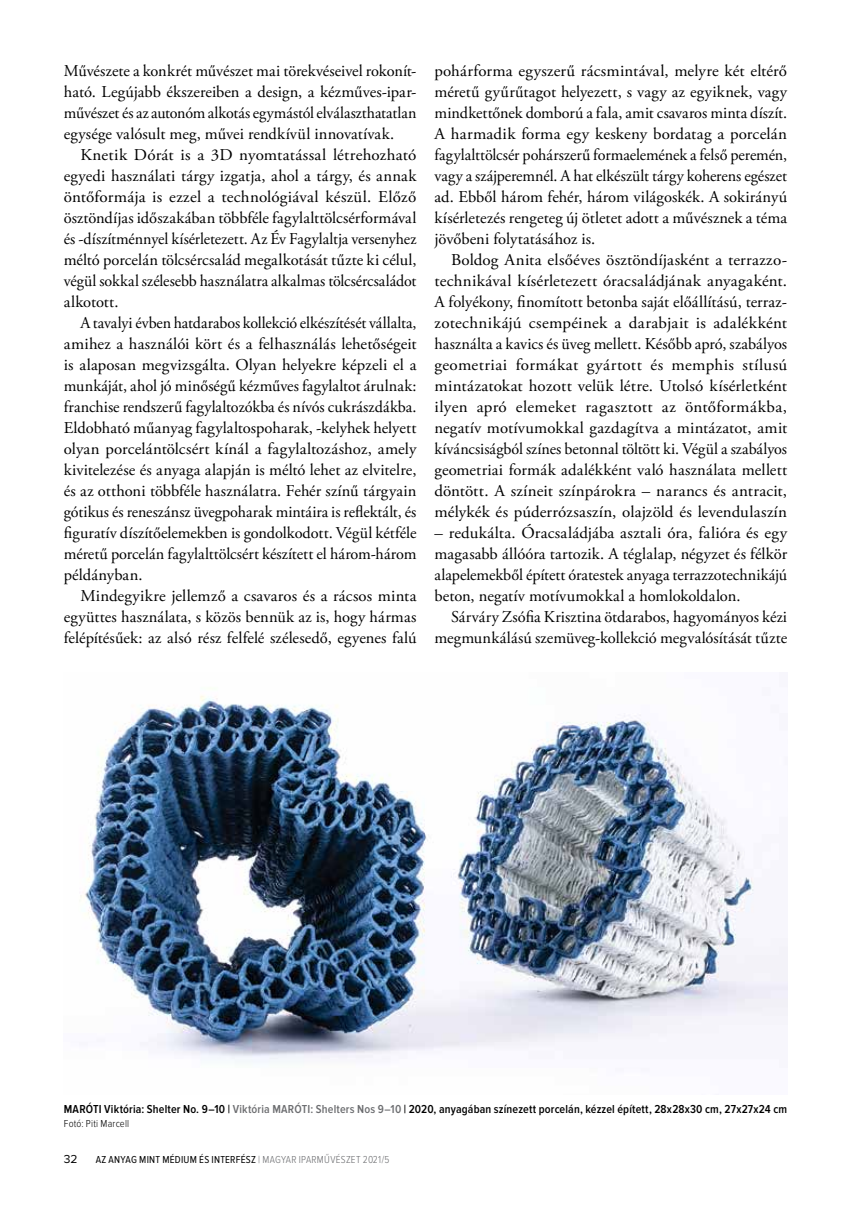
<style>
.page{position:relative;width:851px;height:1212px;background:#fff}
.page>*{position:absolute;margin:0;border:0;box-sizing:border-box;transform-origin:0 0}
.t1{font:16.5px/21px "Adobe Garamond Pro";letter-spacing:.005em;color:#000;text-align:justify}
.t2{font:600 12px "Proxima Nova Cond";letter-spacing:.015em;color:#000}
.t3{font:12px "Proxima Nova";color:#000}
.t4{font:10.5px "Proxima Nova Cond";letter-spacing:.025em;color:#000}
.t5{font:300 10.5px "Proxima Nova Cond";letter-spacing:.02em;color:#000}
.s1{color:#6d6e71}
.s2{font-weight:300;color:#6d6e71}
</style>
<div class="page">
<img style="left:80px;top:695px;width:707px;height:367px">
<p class="t1" style="left:64px;top:61px;width:354px">Művészete a konkrét művészet mai törekvéseivel rokonít&shy;ható. Legújabb ékszereiben a design, a kézműves-ipar&shy;művészet és az autonóm alkotás egymástól elválaszthatatlan egysége valósult meg, művei rendkívül innovatívak.</p>
<p class="t1" style="left:64px;top:145px;width:354px;text-indent:16px">Knetik Dórát is a 3D nyomtatással létrehozható egyedi használati tárgy izgatja, ahol a tárgy, és annak öntőformája is ezzel a technológiával készül. Előző ösztöndíjas időszakában többféle fagylalttölcsérformával és -díszítménnyel kísérletezett. Az Év Fagylaltja versenyhez méltó porcelán tölcsércsalád megalkotását tűzte ki célul, végül sokkal szélesebb használatra alkalmas tölcsércsaládot alkotott.</p>
<p class="t1" style="left:64px;top:313px;width:354px;text-indent:16px">A tavalyi évben hatdarabos kollekció elkészítését vállalta, amihez a használói kört és a felhasználás lehetőségeit is alaposan megvizsgálta. Olyan helyekre képzeli el a munkáját, ahol jó minőségű kézműves fagylaltot árulnak: franchise rendszerű fagylaltozókba és nívós cukrászdákba.<br>Eldobható műanyag fagylaltospoharak, -kelyhek helyett olyan porcelántölcsért kínál a fagylaltozáshoz, amely kivitelezése és anyaga alapján is méltó lehet az elvitelre, és az otthoni többféle használatra. Fehér színű tárgyain gótikus és reneszánsz üvegpoharak mintáira is reflektált, és figuratív díszítőelemekben is gondolkodott. Végül kétféle méretű porcelán fagylalttölcsért készített el három-három példányban.</p>
<p class="t1" style="left:64px;top:586px;width:354px;text-indent:16px">Mindegyikre jellemző a csavaros és a rácsos minta együttes használata, s közös bennük az is, hogy hármas felépítésűek: az alsó rész felfelé szélesedő, egyenes falú</p>
<p class="t1" style="left:434px;top:61px;width:354px">pohárforma egyszerű rácsmintával, melyre két eltérő méretű gyűrűtagot helyezett, s vagy az egyiknek, vagy mindkettőnek domború a fala, amit csavaros minta díszít.<br>A harmadik forma egy keskeny bordatag a porcelán fagylalttölcsér pohárszerű formaelemének a felső peremén, vagy a szájperemnél. A hat elkészült tárgy koherens egészet ad. Ebből három fehér, három világoskék. A sokirányú kísérletezés rengeteg új ötletet adott a művésznek a téma jövőbeni folytatásához is.</p>
<p class="t1" style="left:434px;top:250px;width:354px;text-indent:16px">Boldog Anita elsőéves ösztöndíjasként a terrazzo&shy;technikával kísérletezett óracsaládjának anyagaként.<br>A folyékony, finomított betonba saját előállítású, terraz&shy;zotechnikájú csempéinek a darabjait is adalékként használta a kavics és üveg mellett. Később apró, szabályos geometriai formákat gyártott és memphis stílusú mintázatokat hozott velük létre. Utolsó kísérletként ilyen apró elemeket ragasztott az öntőformákba, negatív motívumokkal gazdagítva a mintázatot, amit kíváncsiságból színes betonnal töltött ki. Végül a szabályos geometriai formák adalékként való használata mellett döntött. A színeit színpárokra – narancs és antracit, mélykék és púderrózsaszín, olajzöld és levendulaszín</p>
<p class="t1" style="left:434px;top:523px;width:354px">– redukálta. Óracsaládjába asztali óra, falióra és egy magasabb állóóra tartozik. A téglalap, négyzet és félkör alapelemekből épített óratestek anyaga terrazzotechnikájú beton, negatív motívumokkal a homlokoldalon.</p>
<p class="t1" style="left:434px;top:607px;width:354px;text-align:right">Sárváry Zsófia Krisztina ötdarabos, hagyományos kézi megmunkálású szemüveg-kollekció megvalósítását tűzte</p>
<p class="t2" style="left:64px;top:1103px;width:724px">MARÓTI Viktória: Shelter No. 9–10 | <span class="s1">Viktória MARÓTI: Shelters Nos 9–10</span> | 2020, anyagában színezett porcelán, kézzel épített, 28x28x30 cm, 27x27x24 cm</p>
<p class="t5" style="left:64px;top:1117px;width:67px">Fotó: Piti Marcell</p>
<p class="t3" style="left:64px;top:1152px;width:15px">32</p>
<p class="t4" style="left:96px;top:1153px;width:295px">AZ ANYAG MINT MÉDIUM ÉS INTERFÉSZ <span class="s2">| MAGYAR IPARMŰVÉSZET 2021/5</span></p>
</div>
